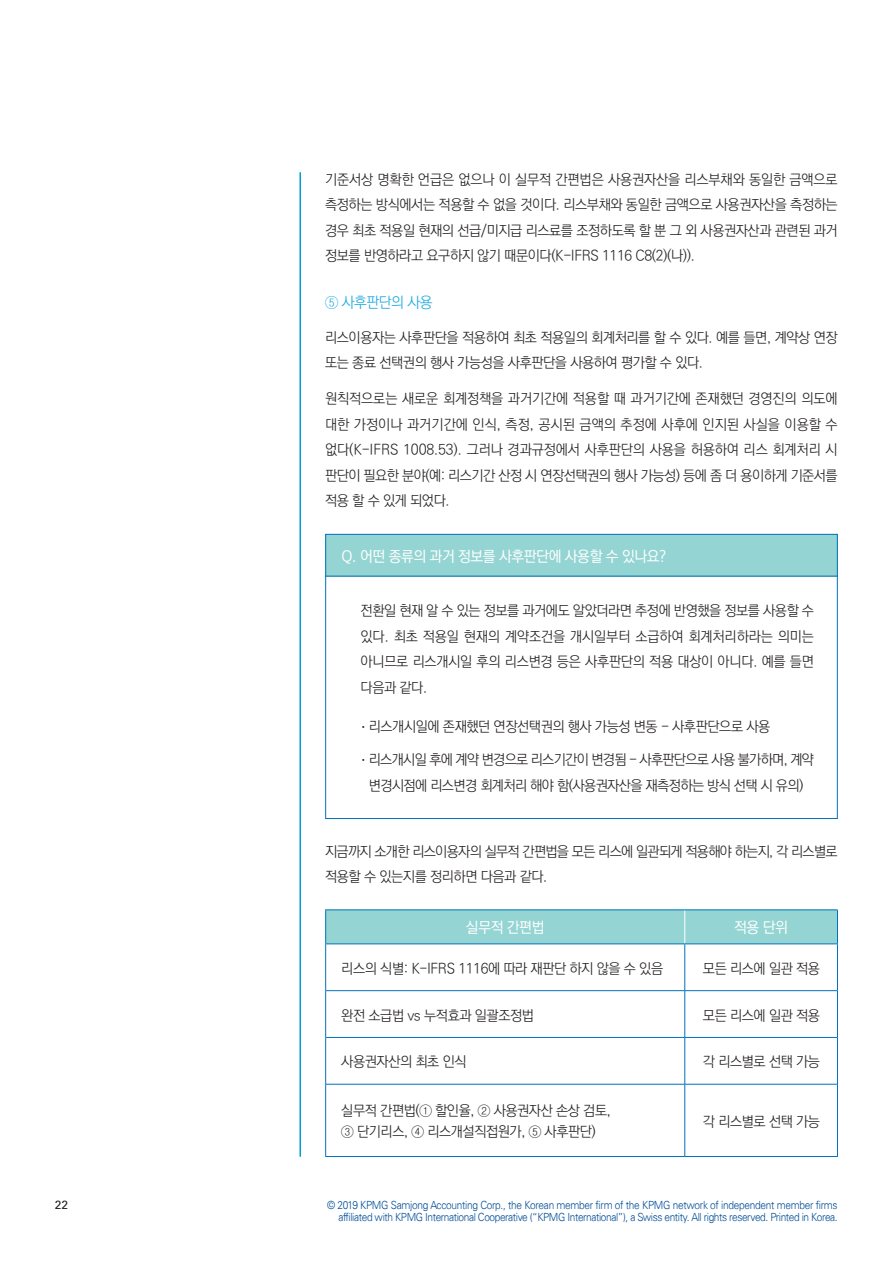
<style>
.page{position:relative;width:893px;height:1263px;background:#fff}
.page>*{position:absolute;margin:0;border:0;box-sizing:border-box;transform-origin:0 0}
.t1{font:500 15px "Ko Pub Dotum";letter-spacing:-.03em;color:#fff}
.t2{font:300 15px "Ko Pub Dotum";letter-spacing:-.03em;color:#1ca9e1}
.t3{font:300 14.25px/25.5px "Ko Pub Dotum";letter-spacing:-.03em;color:#231f20;text-align:justify}
.t4{font:300 14.25px/25.5px "Ko Pub Dotum";letter-spacing:-.05em;color:#231f20;text-align:center}
.t5{font:12px "Universfor KPMG";color:#231f20}
.t6{font:300 11.25px/12px "Univers 45";letter-spacing:-.04em;color:#014d97;text-align:right;scale:.9 1}
.s1{font-weight:700;font-size:13.5px}
</style>
<div class="page">
<div style="left:325px;top:534px;width:513px;height:42px;background:#94d5d3"></div>
<div style="left:325px;top:534px;width:513px;height:285px;border:1px solid #0072bc"></div>
<hr style="left:325px;top:576px;width:513px;height:1px;background:#0072bc">
<svg style="left:326px;top:910px;width:511px;height:246px"></svg>
<hr style="left:684px;top:910px;width:1px;height:33px;background:#fff">
<hr style="left:325px;top:943px;width:360px;height:1px;background:#0072bc">
<hr style="left:685px;top:943px;width:153px;height:1px;background:#0072bc">
<hr style="left:325px;top:910px;width:1px;height:33px;background:#0072bc">
<hr style="left:837px;top:910px;width:1px;height:33px;background:#0072bc">
<hr style="left:325px;top:944px;width:1px;height:47px;background:#0072bc">
<hr style="left:837px;top:944px;width:1px;height:47px;background:#0072bc">
<hr style="left:325px;top:991px;width:1px;height:46px;background:#0072bc">
<hr style="left:837px;top:991px;width:1px;height:46px;background:#0072bc">
<hr style="left:325px;top:1037px;width:1px;height:47px;background:#0072bc">
<hr style="left:837px;top:1037px;width:1px;height:47px;background:#0072bc">
<hr style="left:325px;top:1084px;width:1px;height:72px;background:#0072bc">
<hr style="left:837px;top:1084px;width:1px;height:72px;background:#0072bc">
<hr style="left:325px;top:1156px;width:360px;height:1px;background:#0072bc">
<hr style="left:685px;top:1156px;width:153px;height:1px;background:#0072bc">
<hr style="left:684px;top:944px;width:1px;height:46px;background:#0072bc">
<hr style="left:326px;top:990px;width:359px;height:1px;background:#0072bc">
<hr style="left:685px;top:990px;width:152px;height:1px;background:#0072bc">
<hr style="left:684px;top:991px;width:1px;height:46px;background:#0072bc">
<hr style="left:326px;top:1037px;width:359px;height:1px;background:#0072bc">
<hr style="left:685px;top:1037px;width:152px;height:1px;background:#0072bc">
<hr style="left:684px;top:1038px;width:1px;height:46px;background:#0072bc">
<hr style="left:326px;top:1084px;width:359px;height:1px;background:#0072bc">
<hr style="left:685px;top:1084px;width:152px;height:1px;background:#0072bc">
<hr style="left:684px;top:1084px;width:1px;height:72px;background:#0072bc">
<hr style="left:325px;top:909px;width:513px;height:1px;background:#0072bc">
<hr style="left:299px;top:172px;width:2px;height:985px;background:#009cdc">
<p class="t3" style="left:325px;top:167px;width:514px">기준서상 명확한 언급은 없으나 이 실무적 간편법은 사용권자산을 리스부채와 동일한 금액으로 측정하는 방식에서는 적용할 수 없을 것이다. 리스부채와 동일한 금액으로 사용권자산을 측정하는 경우 최초 적용일 현재의 선급/미지급 리스료를 조정하도록 할 뿐 그 외 사용권자산과 관련된 과거 정보를 반영하라고 요구하지 않기 때문이다(K-IFRS 1116 C8(2)(나)).</p>
<p class="t2" style="left:325px;top:295px;width:109px">⑤ 사후판단의 사용</p>
<p class="t3" style="left:325px;top:325px;width:514px">리스이용자는 사후판단을 적용하여 최초 적용일의 회계처리를 할 수 있다. 예를 들면, 계약상 연장 또는 종료 선택권의 행사 가능성을 사후판단을 사용하여 평가할 수 있다.</p>
<p class="t3" style="left:325px;top:387px;width:514px">원칙적으로는 새로운 회계정책을 과거기간에 적용할 때 과거기간에 존재했던 경영진의 의도에 대한 가정이나 과거기간에 인식, 측정, 공시된 금액의 추정에 사후에 인지된 사실을 이용할 수 없다(K-IFRS 1008.53). 그러나 경과규정에서 사후판단의 사용을 허용하여 리스 회계처리 시 판단이 필요한 분야(예: 리스기간 산정 시 연장선택권의 행사 가능성) 등에 좀 더 용이하게 기준서를 적용 할 수 있게 되었다.</p>
<p class="t1" style="left:342px;top:549px;width:326px">Q. 어떤 종류의 과거 정보를 사후판단에 사용할 수 있나요?</p>
<p class="t3" style="left:361px;top:599px;width:455px">전환일 현재 알 수 있는 정보를 과거에도 알았더라면 추정에 반영했을 정보를 사용할 수 있다. 최초 적용일 현재의 계약조건을 개시일부터 소급하여 회계처리하라는 의미는 아니므로 리스개시일 후의 리스변경 등은 사후판단의 적용 대상이 아니다. 예를 들면 다음과 같다.</p>
<p class="t3" style="left:357px;top:715px;width:414px"><span class="s1">ㆍ</span>리스개시일에 존재했던 연장선택권의 행사 가능성 변동 - 사후판단으로 사용</p>
<p class="t4" style="left:357px;top:748px;width:458px"><span class="s1">ㆍ</span>리스개시일 후에 계약 변경으로 리스기간이 변경됨 - 사후판단으로 사용 불가하며, 계약 변경시점에 리스변경 회계처리 해야 함(사용권자산을 재측정하는 방식 선택 시 유의)</p>
<p class="t4" style="left:325px;top:839px;width:514px;text-align:left">지금까지 소개한 리스이용자의 실무적 간편법을 모든 리스에 일관되게 적용해야 하는지, 각 리스별로 적용할 수 있는지를 정리하면 다음과 같다.</p>
<p class="t1" style="left:466px;top:920px;width:80px">실무적 간편법</p>
<p class="t1" style="left:734px;top:920px;width:55px">적용 단위</p>
<p class="t3" style="left:341px;top:956px;width:323px">리스의 식별: K-IFRS 1116에 따라 재판단 하지 않을 수 있음</p>
<p class="t3" style="left:703px;top:956px;width:119px">모든 리스에 일관 적용</p>
<p class="t3" style="left:341px;top:1003px;width:194px">완전 소급법 vs 누적효과 일괄조정법</p>
<p class="t3" style="left:703px;top:1003px;width:119px">모든 리스에 일관 적용</p>
<p class="t3" style="left:341px;top:1050px;width:127px">사용권자산의 최초 인식</p>
<p class="t3" style="left:703px;top:1050px;width:119px">각 리스별로 선택 가능</p>
<p class="t3" style="left:341px;top:1101px;width:271px;line-height:21px">실무적 간편법(① 할인율, ② 사용권자산 손상 검토,<br>③ 단기리스, ④ 리스개설직접원가, ⑤ 사후판단)</p>
<p class="t3" style="left:703px;top:1109px;width:119px">각 리스별로 선택 가능</p>
<p class="t5" style="left:55px;top:1197px;width:15px">22</p>
<p class="t6" style="left:327px;top:1199px;width:569px">© 2019 KPMG Samjong Accounting Corp., the Korean member firm of the KPMG network of independent member firms affiliated with KPMG International Cooperative (“KPMG International”), a Swiss entity. All rights reserved. Printed in Korea.</p>
</div>
